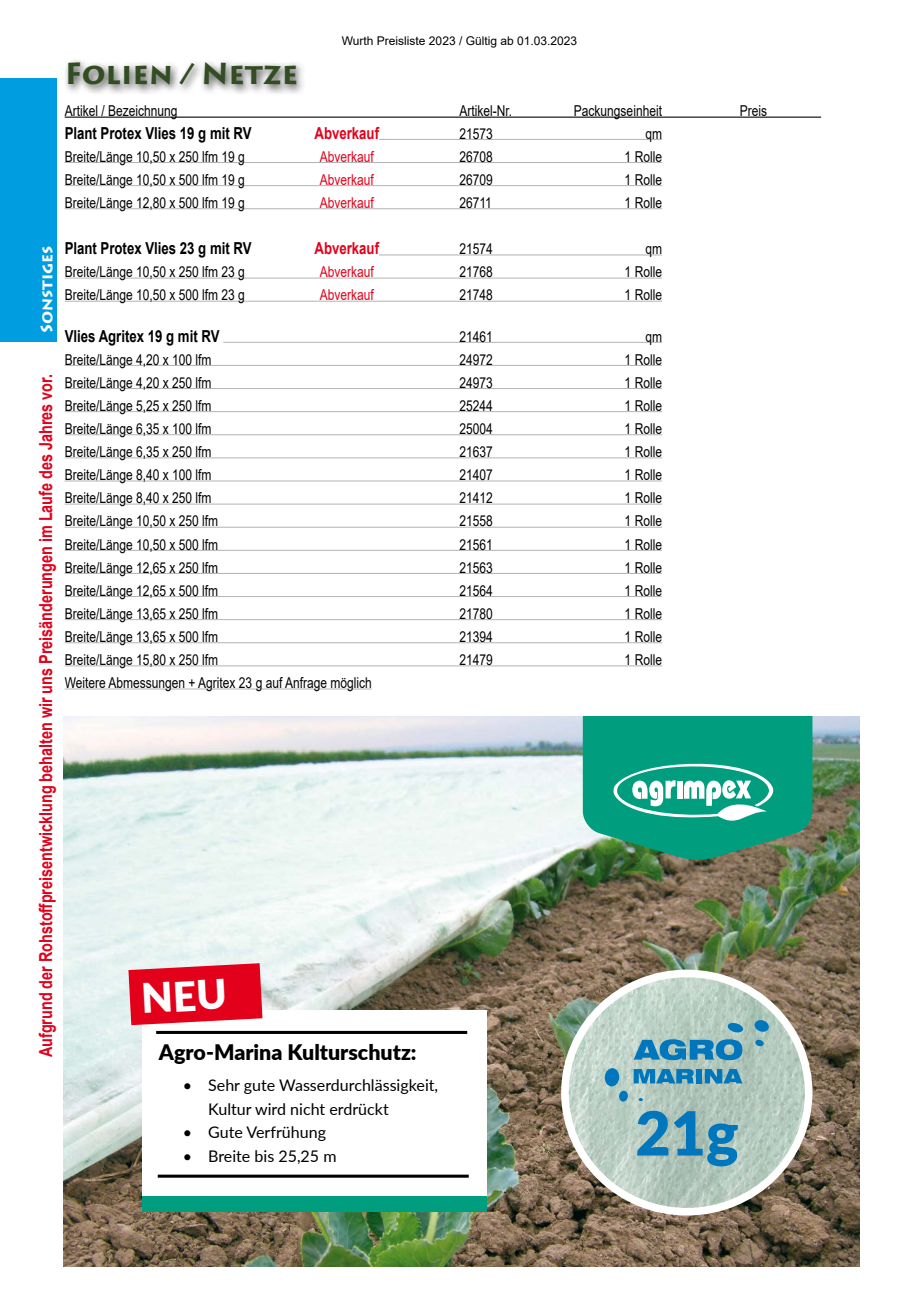
<style>
.page{position:relative;width:919px;height:1289px;background:#fff}
.page>*{position:absolute;margin:0;border:0;box-sizing:border-box;transform-origin:0 0}
.t1{font:900 60.75px "Lato";color:#0076bd}
.t2{font:700 30px "Lithos Pro";color:#314d21}
.t3{font:900 21.45px "Lato";color:#000}
.t4{font:700 18px "Arial";color:#e2001a;scale:.8 1}
.t5{font:700 16.5px "Arial";color:#000;scale:.8 1}
.t6{font:700 16.5px "Arial";color:#e2001a;scale:.8 1}
.t7{font:700 16.5px "Lithos Pro";color:#fff}
.t8{font:16.05px/23.4px "Lato";color:#000}
.t9{font:15px "Arial";color:#000;scale:.8 1}
.t10{font:15px "Arial";color:#e2001a;scale:.8 1}
.t11{font:12px "Arial";color:#000}
</style>
<div class="page">
<div style="left:0;top:78px;width:57px;height:264px;background:#009ee0"></div>
<div style="left:63px;top:58px;width:244px;height:38px;background:#000;opacity:.75"></div>
<hr style="left:65px;top:117px;width:756px;height:1px;background:#000">
<hr style="left:379px;top:139px;width:283px;height:1px;background:#b1b3b4">
<hr style="left:65px;top:162px;width:597px;height:1px;background:#b1b3b4">
<hr style="left:65px;top:185px;width:597px;height:1px;background:#b1b3b4">
<hr style="left:65px;top:208px;width:597px;height:1px;background:#b1b3b4">
<hr style="left:379px;top:254px;width:283px;height:1px;background:#b1b3b4">
<hr style="left:65px;top:278px;width:597px;height:1px;background:#b1b3b4">
<hr style="left:65px;top:301px;width:597px;height:1px;background:#b1b3b4">
<hr style="left:223px;top:342px;width:439px;height:1px;background:#b1b3b4">
<hr style="left:65px;top:365px;width:597px;height:1px;background:#b1b3b4">
<hr style="left:65px;top:388px;width:597px;height:1px;background:#b1b3b4">
<hr style="left:65px;top:411px;width:597px;height:1px;background:#b1b3b4">
<hr style="left:65px;top:434px;width:597px;height:1px;background:#b1b3b4">
<hr style="left:65px;top:457px;width:597px;height:1px;background:#b1b3b4">
<hr style="left:65px;top:480px;width:597px;height:1px;background:#b1b3b4">
<hr style="left:65px;top:503px;width:597px;height:1px;background:#b1b3b4">
<hr style="left:65px;top:527px;width:597px;height:1px;background:#b1b3b4">
<hr style="left:65px;top:550px;width:597px;height:1px;background:#b1b3b4">
<hr style="left:65px;top:573px;width:597px;height:1px;background:#b1b3b4">
<hr style="left:65px;top:596px;width:597px;height:1px;background:#b1b3b4">
<hr style="left:65px;top:619px;width:597px;height:1px;background:#b1b3b4">
<hr style="left:65px;top:642px;width:597px;height:1px;background:#b1b3b4">
<hr style="left:65px;top:665px;width:597px;height:1px;background:#b1b3b4">
<hr style="left:65px;top:688px;width:307px;height:1px;background:#b1b3b4">
<img style="left:64px;top:716px;width:795px;height:550px">
<div style="left:142px;top:1010px;width:344px;height:189px;background:#fff"></div>
<hr style="left:156px;top:1030px;width:311px;height:3px;background:#000">
<div style="left:142px;top:1196px;width:344px;height:15px;background:#009e7e"></div>
<svg style="left:582px;top:716px;width:230px;height:144px;background:#24a486"></svg>
<img style="left:565px;top:973px;width:243px;height:238px">
<div style="left:561px;top:969px;width:251px;height:246px;border:8px solid #fff;border-radius:50%"></div>
<hr style="left:158px;top:1174px;width:310px;height:3px;background:#000">
<svg style="left:604px;top:1020px;width:164px;height:81px;background:#8bb7be"></svg>
<svg style="left:128px;top:963px;width:134px;height:62px;background:#e32036"></svg>
<p class="t7" style="left:37px;top:333px;width:89px;rotate:-90deg">Sonstiges</p>
<p class="t4" style="left:33px;top:1057px;width:855px;rotate:-90deg">Aufgrund der Rohstoffpreisentwicklung behalten wir uns Preisänderungen im Laufe des Jahres vor.</p>
<p class="t11" style="left:342px;top:33px;width:237px">Wurth Preisliste 2023 / Gültig ab 01.03.2023</p>
<h2 class="t2" style="left:65px;top:56px;width:235px">Folien / Netze</h2>
<p class="t9" style="left:65px;top:100px;width:142px">Artikel / Bezeichnung</p>
<p class="t9" style="left:459px;top:100px;width:67px">Artikel-Nr.</p>
<p class="t9" style="left:574px;top:100px;width:112px">Packungseinheit</p>
<p class="t9" style="left:739px;top:100px;width:36px">Preis</p>
<p class="t5" style="left:65px;top:121px;width:235px">Plant Protex Vlies 19 g mit RV</p>
<p class="t6" style="left:314px;top:121px;width:82px">Abverkauf</p>
<p class="t9" style="left:459px;top:123px;width:43px">21573</p>
<p class="t9" style="left:645px;top:123px;width:22px">qm</p>
<p class="t9" style="left:65px;top:146px;width:227px">Breite/Länge 10,50 x 250 lfm 19 g</p>
<p class="t10" style="left:320px;top:146px;width:69px">Abverkauf</p>
<p class="t9" style="left:459px;top:146px;width:43px">26708</p>
<p class="t9" style="left:624px;top:146px;width:48px">1 Rolle</p>
<p class="t9" style="left:65px;top:169px;width:227px">Breite/Länge 10,50 x 500 lfm 19 g</p>
<p class="t10" style="left:320px;top:169px;width:69px">Abverkauf</p>
<p class="t9" style="left:459px;top:169px;width:43px">26709</p>
<p class="t9" style="left:624px;top:169px;width:48px">1 Rolle</p>
<p class="t9" style="left:65px;top:192px;width:227px">Breite/Länge 12,80 x 500 lfm 19 g</p>
<p class="t10" style="left:320px;top:192px;width:69px">Abverkauf</p>
<p class="t9" style="left:459px;top:192px;width:42px">26711</p>
<p class="t9" style="left:624px;top:192px;width:48px">1 Rolle</p>
<p class="t5" style="left:65px;top:237px;width:235px">Plant Protex Vlies 23 g mit RV</p>
<p class="t6" style="left:314px;top:237px;width:82px">Abverkauf</p>
<p class="t9" style="left:459px;top:238px;width:43px">21574</p>
<p class="t9" style="left:645px;top:238px;width:22px">qm</p>
<p class="t9" style="left:65px;top:262px;width:227px">Breite/Länge 10,50 x 250 lfm 23 g</p>
<p class="t10" style="left:320px;top:262px;width:69px">Abverkauf</p>
<p class="t9" style="left:459px;top:262px;width:43px">21768</p>
<p class="t9" style="left:624px;top:262px;width:48px">1 Rolle</p>
<p class="t9" style="left:65px;top:285px;width:227px">Breite/Länge 10,50 x 500 lfm 23 g</p>
<p class="t10" style="left:320px;top:285px;width:69px">Abverkauf</p>
<p class="t9" style="left:459px;top:285px;width:43px">21748</p>
<p class="t9" style="left:624px;top:285px;width:48px">1 Rolle</p>
<p class="t5" style="left:65px;top:324px;width:195px">Vlies Agritex 19 g mit RV</p>
<p class="t9" style="left:459px;top:326px;width:43px">21461</p>
<p class="t9" style="left:645px;top:326px;width:22px">qm</p>
<p class="t9" style="left:65px;top:349px;width:185px">Breite/Länge 4,20 x 100 lfm</p>
<p class="t9" style="left:459px;top:349px;width:43px">24972</p>
<p class="t9" style="left:624px;top:349px;width:48px">1 Rolle</p>
<p class="t9" style="left:65px;top:372px;width:185px">Breite/Länge 4,20 x 250 lfm</p>
<p class="t9" style="left:459px;top:372px;width:43px">24973</p>
<p class="t9" style="left:624px;top:372px;width:48px">1 Rolle</p>
<p class="t9" style="left:65px;top:395px;width:185px">Breite/Länge 5,25 x 250 lfm</p>
<p class="t9" style="left:459px;top:395px;width:43px">25244</p>
<p class="t9" style="left:624px;top:395px;width:48px">1 Rolle</p>
<p class="t9" style="left:65px;top:418px;width:185px">Breite/Länge 6,35 x 100 lfm</p>
<p class="t9" style="left:459px;top:418px;width:43px">25004</p>
<p class="t9" style="left:624px;top:418px;width:48px">1 Rolle</p>
<p class="t9" style="left:65px;top:441px;width:185px">Breite/Länge 6,35 x 250 lfm</p>
<p class="t9" style="left:459px;top:441px;width:43px">21637</p>
<p class="t9" style="left:624px;top:441px;width:48px">1 Rolle</p>
<p class="t9" style="left:65px;top:464px;width:185px">Breite/Länge 8,40 x 100 lfm</p>
<p class="t9" style="left:459px;top:464px;width:43px">21407</p>
<p class="t9" style="left:624px;top:464px;width:48px">1 Rolle</p>
<p class="t9" style="left:65px;top:487px;width:185px">Breite/Länge 8,40 x 250 lfm</p>
<p class="t9" style="left:459px;top:487px;width:43px">21412</p>
<p class="t9" style="left:624px;top:487px;width:48px">1 Rolle</p>
<p class="t9" style="left:65px;top:511px;width:193px">Breite/Länge 10,50 x 250 lfm</p>
<p class="t9" style="left:459px;top:511px;width:43px">21558</p>
<p class="t9" style="left:624px;top:511px;width:48px">1 Rolle</p>
<p class="t9" style="left:65px;top:534px;width:193px">Breite/Länge 10,50 x 500 lfm</p>
<p class="t9" style="left:459px;top:534px;width:43px">21561</p>
<p class="t9" style="left:624px;top:534px;width:48px">1 Rolle</p>
<p class="t9" style="left:65px;top:557px;width:193px">Breite/Länge 12,65 x 250 lfm</p>
<p class="t9" style="left:459px;top:557px;width:43px">21563</p>
<p class="t9" style="left:624px;top:557px;width:48px">1 Rolle</p>
<p class="t9" style="left:65px;top:580px;width:193px">Breite/Länge 12,65 x 500 lfm</p>
<p class="t9" style="left:459px;top:580px;width:43px">21564</p>
<p class="t9" style="left:624px;top:580px;width:48px">1 Rolle</p>
<p class="t9" style="left:65px;top:603px;width:193px">Breite/Länge 13,65 x 250 lfm</p>
<p class="t9" style="left:459px;top:603px;width:43px">21780</p>
<p class="t9" style="left:624px;top:603px;width:48px">1 Rolle</p>
<p class="t9" style="left:65px;top:626px;width:193px">Breite/Länge 13,65 x 500 lfm</p>
<p class="t9" style="left:459px;top:626px;width:43px">21394</p>
<p class="t9" style="left:624px;top:626px;width:48px">1 Rolle</p>
<p class="t9" style="left:65px;top:649px;width:193px">Breite/Länge 15,80 x 250 lfm</p>
<p class="t9" style="left:459px;top:649px;width:43px">21479</p>
<p class="t9" style="left:624px;top:649px;width:48px">1 Rolle</p>
<p class="t9" style="left:65px;top:672px;width:385px">Weitere Abmessungen + Agritex 23 g auf Anfrage möglich</p>
<h3 class="t3" style="left:159px;top:1036px;width:259px">Agro-Marina Kulturschutz:</h3>
<p class="t8" style="left:208px;top:1072px;width:231px;text-indent:-25px">• Sehr gute Wasserdurchlässigkeit,<br>Kultur wird nicht erdrückt</p>
<p class="t8" style="left:183px;top:1119px;width:145px">• Gute Verfrühung</p>
<p class="t8" style="left:183px;top:1143px;width:155px">• Breite bis 25,25 m</p>
<h1 class="t1" style="left:635px;top:1087px;width:105px">21g</h1>
</div>
